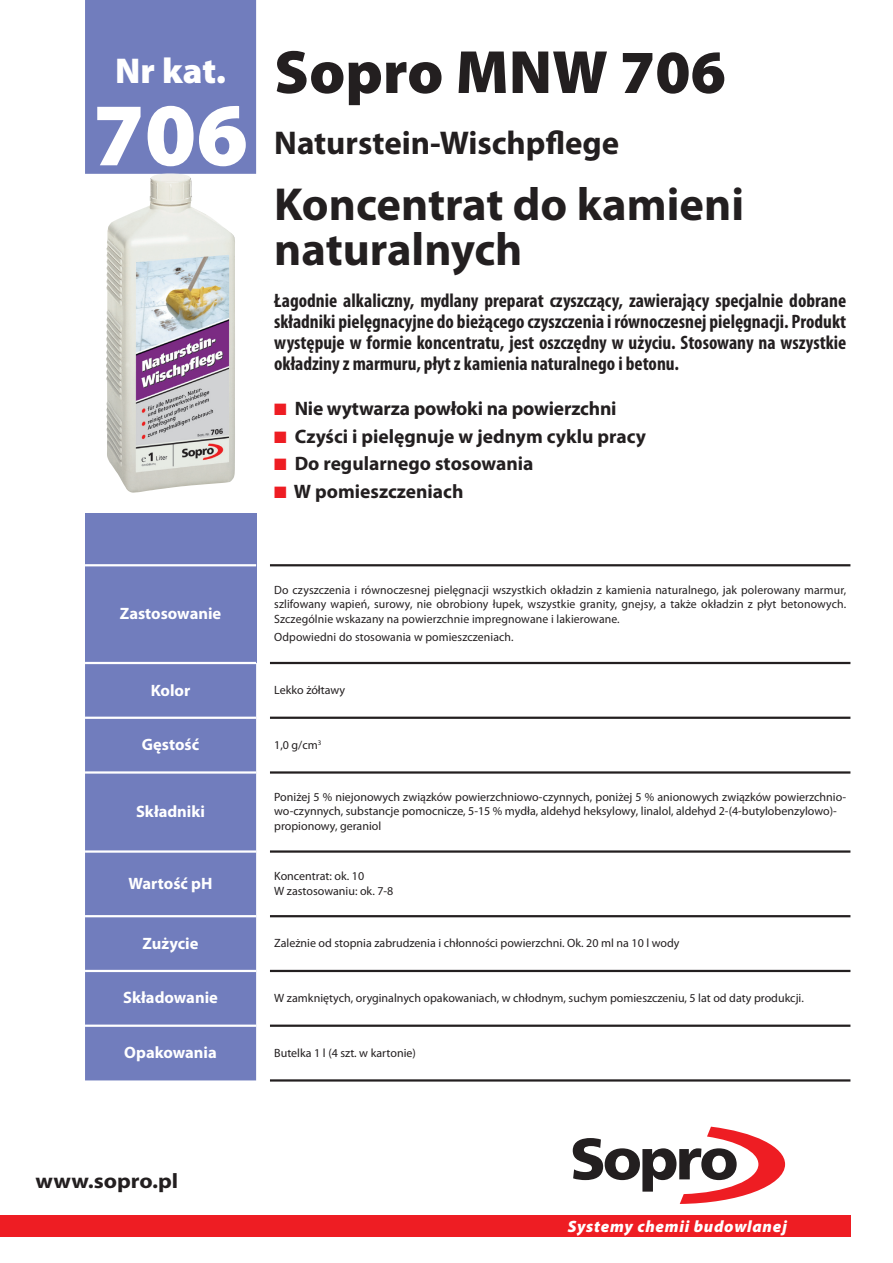
<style>
.page{position:relative;width:893px;height:1263px;background:#fff}
.page>*{position:absolute;margin:0;border:0;box-sizing:border-box;transform-origin:0 0}
.t1{font:900 90px "Myriad Pro";color:#fff}
.t2{font:900 61.5px "Myriad Pro";color:#231f20}
.t3{font:700 46.5px/45px "Myriad Pro";color:#231f20}
.t4{font:900 36px "Myriad Pro";color:#fff}
.t5{font:700 33px "Myriad Pro";color:#231f20}
.t6{font:700 21px "Myriad Pro";color:#231f20;scale:1.1 1}
.t7{font:700 condensed 19.5px/21px "Myriad Pro";color:#231f20;text-align:justify}
.t8{font:700 19.5px "Myriad Pro";color:#231f20}
.t9{font:700 16.5px "Myriad Pro";color:#fff}
.t10{font:italic 900 16.5px "Myriad Pro";letter-spacing:.04em;color:#fff}
.t11{font:12px/14.4px "Myriad Pro";color:#231f20}
.s1{color:#ee1d23}
</style>
<div class="page">
<div style="left:85px;top:0;width:171px;height:174px;background:#717dbd"></div>
<div style="left:85px;top:513px;width:171px;height:52px;background:#717dbd"></div>
<div style="left:85px;top:565px;width:171px;height:98px;background:#717dbd"></div>
<div style="left:85px;top:664px;width:171px;height:416px;background:#717dbd"></div>
<hr style="left:270px;top:564px;width:580px;height:2px;background:#231f20">
<hr style="left:270px;top:662px;width:580px;height:2px;background:#231f20">
<hr style="left:270px;top:717px;width:580px;height:2px;background:#231f20">
<hr style="left:270px;top:771px;width:580px;height:3px;background:#231f20">
<hr style="left:270px;top:850px;width:580px;height:3px;background:#231f20">
<hr style="left:270px;top:915px;width:580px;height:2px;background:#231f20">
<hr style="left:270px;top:970px;width:580px;height:2px;background:#231f20">
<hr style="left:270px;top:1024px;width:580px;height:3px;background:#231f20">
<hr style="left:270px;top:1079px;width:580px;height:2px;background:#231f20">
<hr style="left:85px;top:662px;width:171px;height:2px;background:#fff">
<hr style="left:85px;top:717px;width:171px;height:2px;background:#fff">
<hr style="left:85px;top:771px;width:171px;height:3px;background:#fff">
<hr style="left:85px;top:850px;width:171px;height:3px;background:#fff">
<hr style="left:85px;top:915px;width:171px;height:2px;background:#fff">
<hr style="left:85px;top:970px;width:171px;height:2px;background:#fff">
<hr style="left:85px;top:1024px;width:171px;height:3px;background:#fff">
<hr style="left:85px;top:564px;width:171px;height:2px;background:#fff">
<img style="left:106px;top:174px;width:129px;height:319px">
<svg style="left:573px;top:1127px;width:212px;height:77px"></svg>
<div style="left:0;top:1215px;width:850px;height:22px;background:#ee1d23"></div>
<h3 class="t4" style="left:115px;top:47px;width:112px">Nr kat.</h3>
<h1 class="t1" style="left:93px;top:75px;width:156px">706</h1>
<h2 class="t2" style="left:274px;top:31px;width:453px">Sopro MNW 706</h2>
<h3 class="t5" style="left:274px;top:121px;width:347px">Naturstein-Wischpflege</h3>
<h3 class="t3" style="left:274px;top:180px;width:471px">Koncentrat do kamieni naturalnych</h3>
<p class="t7" style="left:274px;top:290px;width:573px">Łagodnie alkaliczny, mydlany preparat czyszczący, zawierający specjalnie dobrane składniki pielęgnacyjne do bieżącego czyszczenia i równoczesnej pielęgnacji. Produkt występuje w formie koncentratu, jest oszczędny w użyciu. Stosowany na wszystkie okładziny z marmuru, płyt z kamienia naturalnego i betonu.</p>
<h3 class="t8" style="left:274px;top:396px;width:344px"><span class="s1">■</span> Nie wytwarza powłoki na powierzchni</h3>
<h3 class="t8" style="left:274px;top:423px;width:373px"><span class="s1">■</span> Czyści i pielęgnuje w jednym cyklu pracy</h3>
<h3 class="t8" style="left:274px;top:451px;width:261px"><span class="s1">■</span> Do regularnego stosowania</h3>
<h3 class="t8" style="left:274px;top:479px;width:191px"><span class="s1">■</span> W pomieszczeniach</h3>
<h3 class="t9" style="left:120px;top:603px;width:103px">Zastosowanie</h3>
<p class="t11" style="left:274px;top:582px;width:573px;text-align:justify">Do czyszczenia i równoczesnej pielęgnacji wszystkich okładzin z kamienia naturalnego, jak polerowany marmur, szlifowany wapień, surowy, nie obrobiony łupek, wszystkie granity, gnejsy, a także okładzin z płyt betonowych.<br>Szczególnie wskazany na powierzchnie impregnowane i lakierowane.</p>
<p class="t11" style="left:274px;top:630px;width:241px">Odpowiedni do stosowania w pomieszczeniach.</p>
<h3 class="t9" style="left:151px;top:679px;width:41px">Kolor</h3>
<p class="t11" style="left:274px;top:682px;width:72px">Lekko żółtawy</p>
<h3 class="t9" style="left:142px;top:734px;width:59px">Gęstość</h3>
<p class="t11" style="left:274px;top:737px;width:49px">1,0 g/cm<sup>3</sup></p>
<h3 class="t9" style="left:136px;top:801px;width:71px">Składniki</h3>
<p class="t11" style="left:274px;top:790px;width:573px">Poniżej 5 % niejonowych związków powierzchniowo-czynnych, poniżej 5 % anionowych związków powierzchnio&shy;wo-czynnych, substancje pomocnicze, 5-15 % mydła, aldehyd heksylowy, linalol, aldehyd 2-(4-butylobenzylowo)- propionowy, geraniol</p>
<h3 class="t9" style="left:129px;top:873px;width:85px">Wartość pH</h3>
<p class="t11" style="left:274px;top:869px;width:121px">Koncentrat: ok. 10<br>W zastosowaniu: ok. 7-8</p>
<h3 class="t9" style="left:143px;top:932px;width:57px">Zużycie</h3>
<p class="t11" style="left:274px;top:935px;width:407px">Zależnie od stopnia zabrudzenia i chłonności powierzchni. Ok. 20 ml na 10 l wody</p>
<h3 class="t9" style="left:123px;top:987px;width:96px">Składowanie</h3>
<p class="t11" style="left:274px;top:990px;width:531px">W zamkniętych, oryginalnych opakowaniach, w chłodnym, suchym pomieszczeniu, 5 lat od daty produkcji.</p>
<h3 class="t9" style="left:124px;top:1042px;width:94px">Opakowania</h3>
<p class="t11" style="left:274px;top:1045px;width:143px">Butelka 1 l (4 szt. w kartonie)</p>
<h3 class="t6" style="left:35px;top:1167px;width:131px">www.sopro.pl</h3>
<h3 class="t10" style="left:568px;top:1215px;width:221px">Systemy chemii budowlanej</h3>
</div>
